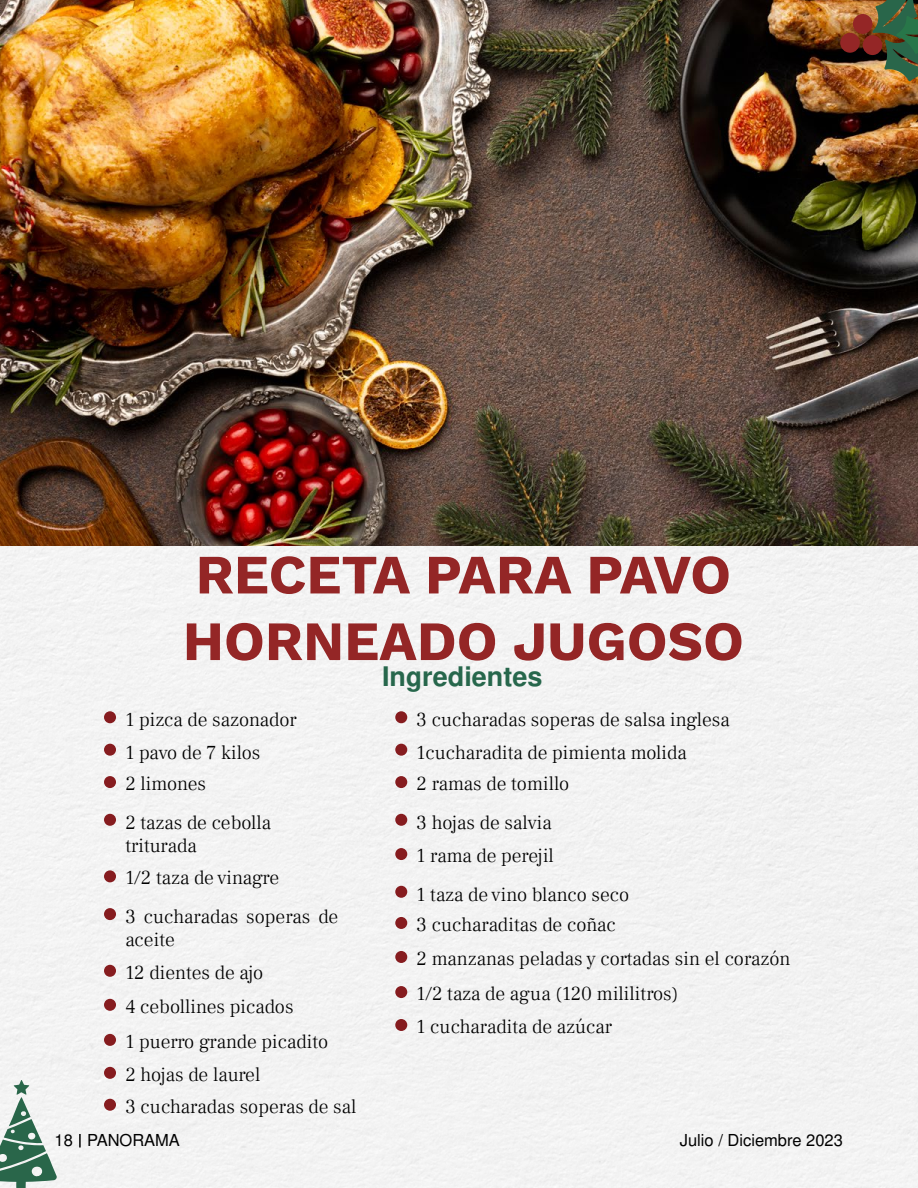
<style>
.page{position:relative;width:918px;height:1188px;background:#fff}
.page>*{position:absolute;margin:0;border:0;box-sizing:border-box;transform-origin:0 0}
.t1{font:700 55.5px/66.6px "Work Sans";color:#942626}
.t2{font:700 27px "Nimbus San L";color:#27674c}
.t3{font:300 19.5px/23.4px "Frank Ruhl Libre";color:#000}
.t4{font:16.5px "Nimbus San L";color:#000}
</style>
<div class="page">
<div style="left:0;top:545px;width:918px;height:643px;background:#f3f3f3"></div>
<img style="left:0;top:0;width:918px;height:545px">
<svg style="left:79px;top:1134px;width:2px;height:14px"></svg>
<svg style="left:0;top:1080px;width:57px;height:108px"></svg>
<div style="left:853px;top:14px;width:19px;height:20px;background:#942626;border-radius:50%"></div>
<div style="left:840px;top:33px;width:20px;height:20px;background:#942626;border-radius:50%"></div>
<div style="left:863px;top:35px;width:19px;height:20px;background:#942626;border-radius:50%"></div>
<img style="left:872px;top:0;width:46px;height:81px">
<div style="left:104px;top:711px;width:12px;height:12px;background:#861c1f;border-radius:50%"></div>
<div style="left:395px;top:711px;width:12px;height:12px;background:#861c1f;border-radius:50%"></div>
<div style="left:104px;top:776px;width:12px;height:12px;background:#861c1f;border-radius:50%"></div>
<div style="left:395px;top:776px;width:12px;height:12px;background:#861c1f;border-radius:50%"></div>
<div style="left:104px;top:870px;width:12px;height:12px;background:#861c1f;border-radius:50%"></div>
<div style="left:395px;top:848px;width:12px;height:12px;background:#861c1f;border-radius:50%"></div>
<div style="left:104px;top:965px;width:12px;height:12px;background:#861c1f;border-radius:50%"></div>
<div style="left:395px;top:917px;width:12px;height:12px;background:#861c1f;border-radius:50%"></div>
<div style="left:104px;top:999px;width:12px;height:12px;background:#861c1f;border-radius:50%"></div>
<div style="left:395px;top:951px;width:12px;height:12px;background:#861c1f;border-radius:50%"></div>
<div style="left:104px;top:1034px;width:12px;height:12px;background:#861c1f;border-radius:50%"></div>
<div style="left:395px;top:986px;width:12px;height:12px;background:#861c1f;border-radius:50%"></div>
<div style="left:104px;top:1067px;width:12px;height:12px;background:#861c1f;border-radius:50%"></div>
<div style="left:395px;top:1019px;width:12px;height:12px;background:#861c1f;border-radius:50%"></div>
<div style="left:104px;top:1099px;width:12px;height:12px;background:#861c1f;border-radius:50%"></div>
<div style="left:104px;top:744px;width:12px;height:12px;background:#861c1f;border-radius:50%"></div>
<div style="left:395px;top:744px;width:12px;height:12px;background:#861c1f;border-radius:50%"></div>
<div style="left:104px;top:814px;width:12px;height:12px;background:#861c1f;border-radius:50%"></div>
<div style="left:395px;top:814px;width:12px;height:12px;background:#861c1f;border-radius:50%"></div>
<div style="left:104px;top:908px;width:12px;height:12px;background:#861c1f;border-radius:50%"></div>
<div style="left:395px;top:886px;width:12px;height:12px;background:#861c1f;border-radius:50%"></div>
<h1 class="t1" style="left:183px;top:544px;width:563px">RECETA PARA PAVO<br>HORNEADO JUGOSO</h1>
<h2 class="t2" style="left:382px;top:657px;width:162px">Ingredientes</h2>
<p class="t3" style="left:125px;top:708px;width:173px">1 pizca de sazonador</p>
<p class="t3" style="left:417px;top:708px;width:315px">3 cucharadas soperas de salsa inglesa</p>
<p class="t3" style="left:125px;top:740px;width:137px">1 pavo de 7 kilos</p>
<p class="t3" style="left:417px;top:740px;width:272px">1cucharadita de pimienta molida</p>
<p class="t3" style="left:125px;top:772px;width:82px">2 limones</p>
<p class="t3" style="left:417px;top:772px;width:154px">2 ramas de tomillo</p>
<p class="t3" style="left:125px;top:811px;width:147px">2 tazas de cebolla triturada</p>
<p class="t3" style="left:417px;top:811px;width:137px">3 hojas de salvia</p>
<p class="t3" style="left:417px;top:844px;width:139px">1 rama de perejil</p>
<p class="t3" style="left:125px;top:866px;width:155px">1/2 taza de vinagre</p>
<p class="t3" style="left:125px;top:905px;width:215px">3 cucharadas soperas de aceite</p>
<p class="t3" style="left:125px;top:961px;width:139px">12 dientes de ajo</p>
<p class="t3" style="left:125px;top:995px;width:170px">4 cebollines picados</p>
<p class="t3" style="left:125px;top:1030px;width:204px">1 puerro grande picadito</p>
<p class="t3" style="left:125px;top:1063px;width:137px">2 hojas de laurel</p>
<p class="t3" style="left:125px;top:1094px;width:233px">3 cucharadas soperas de sal</p>
<p class="t3" style="left:417px;top:883px;width:214px">1 taza de vino blanco seco</p>
<p class="t3" style="left:417px;top:913px;width:201px">3 cucharaditas de coñac</p>
<p class="t3" style="left:417px;top:947px;width:376px">2 manzanas peladas y cortadas sin el corazón</p>
<p class="t3" style="left:417px;top:982px;width:263px">1/2 taza de agua (120 mililitros)</p>
<p class="t3" style="left:417px;top:1015px;width:197px">1 cucharadita de azúcar</p>
<p class="t4" style="left:55px;top:1128px;width:127px">18 PANORAMA</p>
<p class="t4" style="left:680px;top:1128px;width:165px">Julio / Diciembre 2023</p>
</div>
